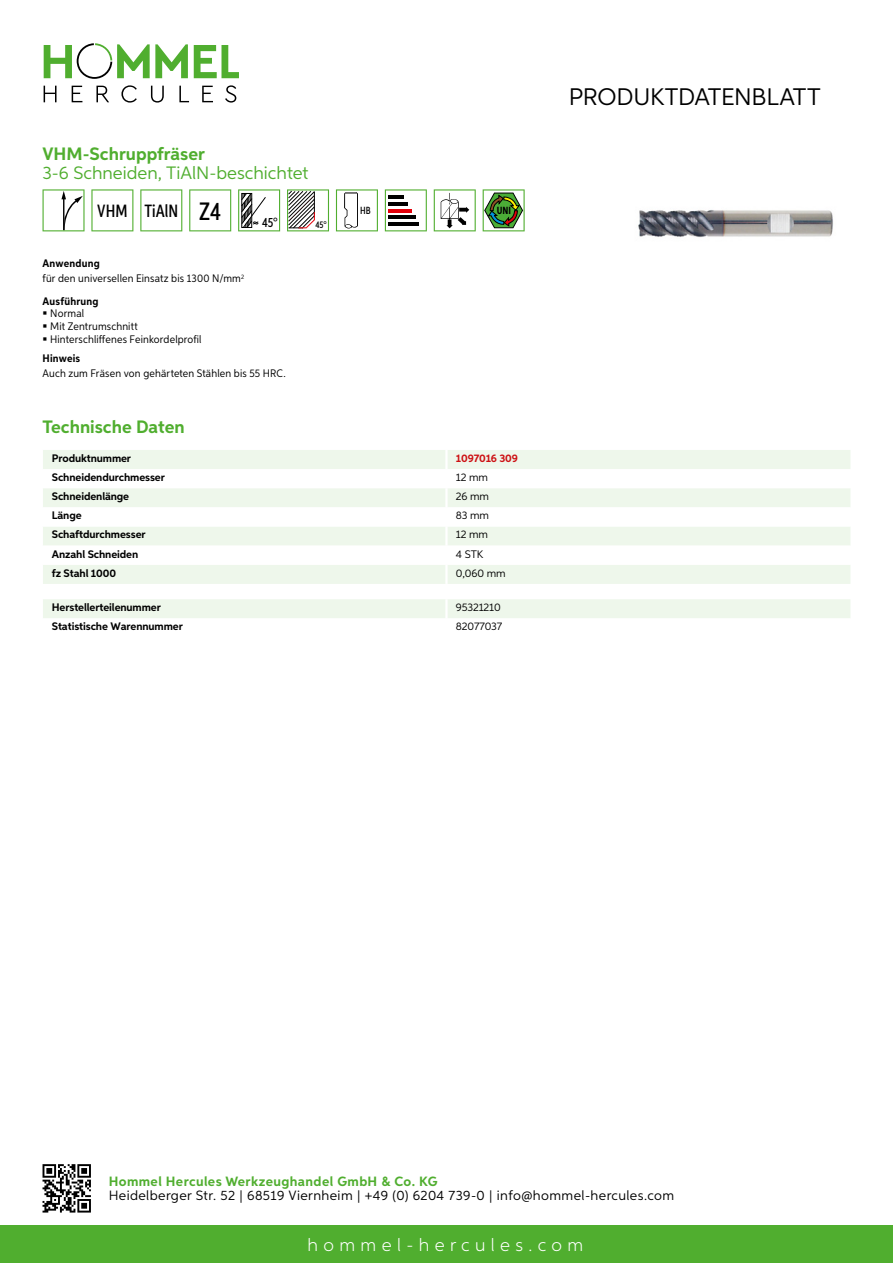
<style>
.page{position:relative;width:893px;height:1263px;background:#fff}
.page>*{position:absolute;margin:0;border:0;box-sizing:border-box;transform-origin:0 0}
.t1{font:24px "Aspira";letter-spacing:-.01em;color:#000}
.t2{font:700 18px "Aspira";color:#50ae2f}
.t3{font:18px "Aspira";color:#50ae2f}
.t4{font:300 18px "Aspira";letter-spacing:.3em;color:#fff}
.t5{font:500 17.85px "Aspira XX Nar";color:#000}
.t6{font:13.5px "Aspira";letter-spacing:.03em;color:#000}
.t7{font:700 13.5px "Aspira";letter-spacing:.03em;color:#50ae2f}
.t8{font:500 13.35px "Aspira XX Nar";color:#000}
.t9{font:10.95px/12.8px "Aspira Nar";letter-spacing:.015em;color:#000}
.t10{font:700 10.95px "Aspira";letter-spacing:-.01em;color:#000}
.t11{font:10.95px "Aspira";letter-spacing:-.01em;color:#000}
.t12{font:700 10.95px "Aspira Nar";letter-spacing:.02em;color:#000}
.t13{font:700 10.95px "Aspira";letter-spacing:-.01em;color:#cd1013}
.t14{font:700 10.35px "Aspira XX Nar";color:#000}
.t15{font:500 10.35px "Aspira XX Nar";color:#000}
.t16{font:500 9.6px "Aspira XX Nar";color:#000}
.s1{font-size:25.2px}
.s2{font-weight:700}
</style>
<div class="page">
<div style="left:0;top:1226px;width:893px;height:37px;background:#50ae2f"></div>
<svg style="left:43px;top:1164px;width:48px;height:48px"></svg>
<svg style="left:194px;top:45px;width:45px;height:33px"></svg>
<svg style="left:44px;top:43px;width:144px;height:36px"></svg>
<svg style="left:44px;top:86px;width:13px;height:16px"></svg>
<svg style="left:72px;top:86px;width:10px;height:16px"></svg>
<svg style="left:96px;top:86px;width:13px;height:16px"></svg>
<svg style="left:121px;top:85px;width:16px;height:18px"></svg>
<svg style="left:151px;top:86px;width:13px;height:17px"></svg>
<svg style="left:179px;top:86px;width:10px;height:16px"></svg>
<svg style="left:202px;top:86px;width:11px;height:16px"></svg>
<svg style="left:225px;top:85px;width:11px;height:18px"></svg>
<div style="left:43px;top:450px;width:807px;height:134px;background:#eef7eb"></div>
<svg style="left:43px;top:469px;width:807px;height:96px"></svg>
<hr style="left:445px;top:450px;width:3px;height:19px;background:#fff">
<hr style="left:445px;top:469px;width:3px;height:19px;background:#fff">
<hr style="left:445px;top:488px;width:3px;height:19px;background:#fff">
<hr style="left:445px;top:507px;width:3px;height:19px;background:#fff">
<hr style="left:445px;top:526px;width:3px;height:20px;background:#fff">
<hr style="left:445px;top:546px;width:3px;height:19px;background:#fff">
<hr style="left:445px;top:565px;width:3px;height:19px;background:#fff">
<div style="left:43px;top:599px;width:807px;height:19px;background:#eef7eb"></div>
<svg style="left:43px;top:189px;width:42px;height:42px"></svg>
<svg style="left:91px;top:189px;width:42px;height:42px"></svg>
<svg style="left:140px;top:189px;width:42px;height:42px"></svg>
<svg style="left:189px;top:189px;width:42px;height:42px"></svg>
<svg style="left:238px;top:189px;width:42px;height:42px"></svg>
<svg style="left:287px;top:189px;width:42px;height:42px"></svg>
<svg style="left:336px;top:189px;width:42px;height:42px"></svg>
<svg style="left:385px;top:189px;width:42px;height:42px"></svg>
<hr style="left:388px;top:196px;width:16px;height:3px;background:#000">
<hr style="left:388px;top:202px;width:20px;height:4px;background:#000">
<hr style="left:388px;top:209px;width:23px;height:3px;background:#e3000b">
<hr style="left:388px;top:216px;width:27px;height:3px;background:#000">
<hr style="left:388px;top:222px;width:31px;height:4px;background:#000">
<svg style="left:434px;top:189px;width:42px;height:42px"></svg>
<svg style="left:483px;top:189px;width:42px;height:42px"></svg>
<img style="left:638px;top:210px;width:195px;height:28px">
<h2 class="t2" style="left:43px;top:142px;width:164px">VHM-Schruppfräser</h2>
<h2 class="t3" style="left:43px;top:162px;width:267px">3-6 Schneiden, TiAlN -beschichtet</h2>
<h3 class="t5" style="left:97px;top:200px;width:125px">VHM TiAlN <span class="s1">Z4</span></h3>
<p class="t8" style="left:262px;top:215px;width:17px">45°</p>
<p class="t16" style="left:315px;top:219px;width:13px">45°</p>
<p class="t9" style="left:43px;top:256px;width:203px;line-height:15.1px"><span class="s2">Anwendung<br></span>für den universellen Einsatz bis 1300 N/mm<sup>2</sup></p>
<p class="t12" style="left:43px;top:294px;width:58px">Ausführung</p>
<p class="t9" style="left:50px;top:307px;width:153px">Normal<br>Mit Zentrumschnitt<br>Hinterschliffenes Feinkordelprofil</p>
<p class="t12" style="left:43px;top:352px;width:39px">Hinweis</p>
<p class="t9" style="left:43px;top:367px;width:245px">Auch zum Fräsen von gehärteten Stählen bis 55 HRC.</p>
<p class="t15" style="left:360px;top:204px;width:12px">HB</p>
<p class="t14" style="left:497px;top:205px;width:16px">UNI</p>
<h2 class="t2" style="left:43px;top:416px;width:144px">Technische Daten</h2>
<p class="t10" style="left:52px;top:451px;width:81px">Produktnummer</p>
<p class="t13" style="left:456px;top:451px;width:64px">1097016 309</p>
<p class="t10" style="left:52px;top:470px;width:115px">Schneidendurchmesser</p>
<p class="t11" style="left:456px;top:471px;width:34px">12 mm</p>
<p class="t10" style="left:52px;top:490px;width:79px">Schneidenlänge</p>
<p class="t11" style="left:456px;top:490px;width:35px">26 mm</p>
<p class="t10" style="left:52px;top:509px;width:31px">Länge</p>
<p class="t11" style="left:456px;top:509px;width:35px">83 mm</p>
<p class="t10" style="left:52px;top:528px;width:95px">Schaftdurchmesser</p>
<p class="t11" style="left:456px;top:528px;width:34px">12 mm</p>
<p class="t10" style="left:52px;top:547px;width:88px">Anzahl Schneiden</p>
<p class="t11" style="left:456px;top:547px;width:23px">4 STK</p>
<p class="t10" style="left:52px;top:566px;width:66px">fz Stahl 1000</p>
<p class="t11" style="left:456px;top:566px;width:51px">0,060 mm</p>
<p class="t10" style="left:52px;top:601px;width:111px">Herstellerteilenummer</p>
<p class="t11" style="left:456px;top:601px;width:46px">95321210</p>
<p class="t10" style="left:52px;top:620px;width:132px">Statistische Warennummer</p>
<p class="t11" style="left:456px;top:620px;width:48px">82077037</p>
<h1 class="t1" style="left:569px;top:82px;width:253px">Produktdatenblatt</h1>
<p class="t7" style="left:109px;top:1172px;width:330px">Hommel Hercules Werkzeughandel GmbH &amp; Co. KG</p>
<p class="t6" style="left:109px;top:1187px;width:567px">Heidelberger Str. 52 | 68519 Viernheim | +49 (0) 6204 739-0 | info@hommel-hercules.com</p>
<h2 class="t4" style="left:307px;top:1234px;width:277px">hommel-hercules.com</h2>
</div>
